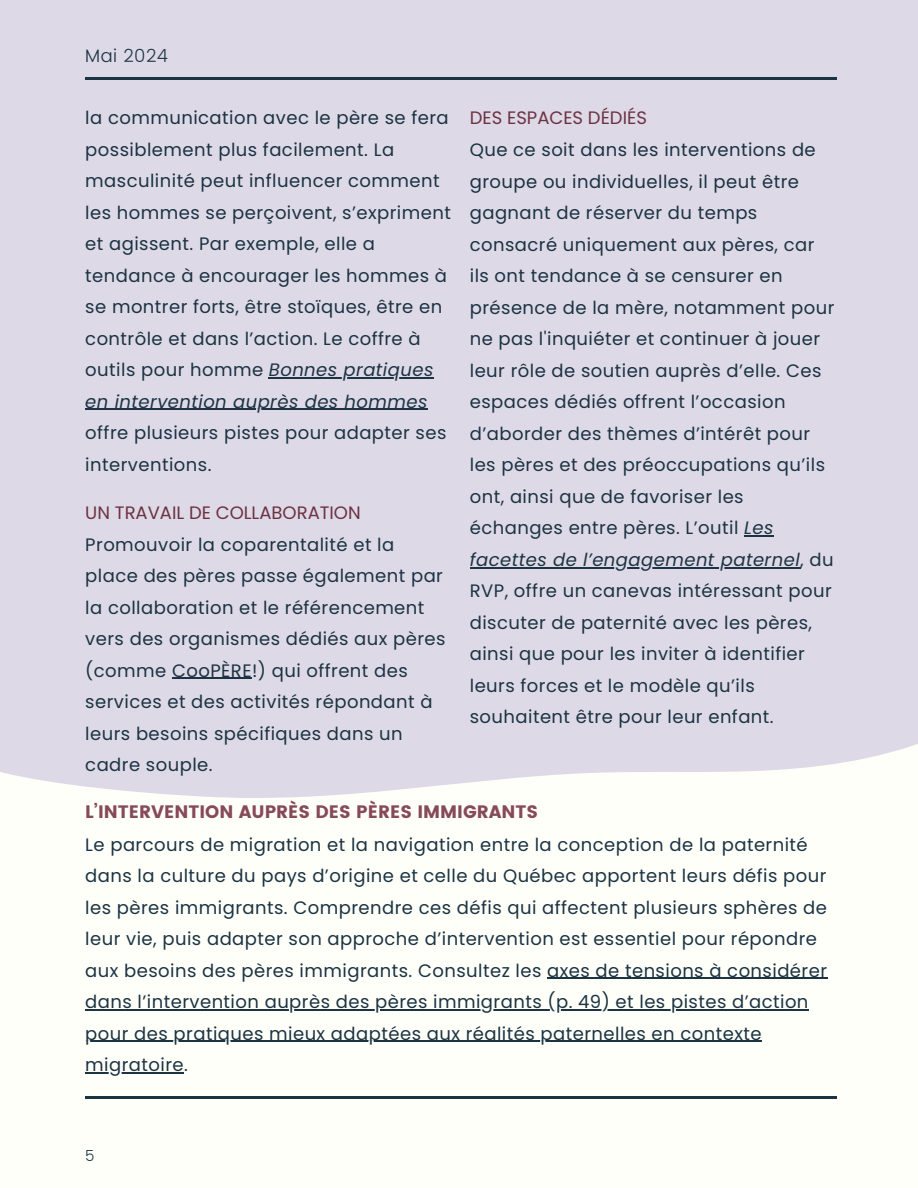
<style>
.page{position:relative;width:918px;height:1188px;background:#fffff9}
.page>*{position:absolute;margin:0;border:0;box-sizing:border-box;transform-origin:0 0}
.t1{font:18px/31.5px "Poppins";letter-spacing:.025em;color:#1b3343}
.t2{font:18px "Poppins";color:#6c3242}
.t3{font:18px "Poppins";color:#864a59}
.t4{font:300 18px "Poppins";letter-spacing:.025em;color:#1b3343}
.t5{font:300 15px "Poppins";color:#1b3343}
.s1{font-style:italic}
</style>
<div class="page">
<div style="left:0;top:0;width:918px;height:798px;background:#ded9e6"></div>
<hr style="left:85px;top:78px;width:752px;height:2px;background:#1b3343">
<hr style="left:85px;top:1096px;width:752px;height:2px;background:#1b3343">
<hr style="left:744px;top:536px;width:30px;height:1px;background:#1b3343">
<hr style="left:470px;top:567px;width:330px;height:1px;background:#1b3343">
<hr style="left:269px;top:377px;width:165px;height:1px;background:#1b3343">
<hr style="left:85px;top:409px;width:343px;height:1px;background:#1b3343">
<hr style="left:172px;top:678px;width:80px;height:1px;background:#1b3343">
<hr style="left:547px;top:978px;width:281px;height:1px;background:#1b3343">
<hr style="left:85px;top:1009px;width:724px;height:1px;background:#1b3343">
<hr style="left:85px;top:1041px;width:677px;height:1px;background:#1b3343">
<hr style="left:85px;top:1072px;width:99px;height:1px;background:#1b3343">
<p class="t4" style="left:85px;top:45px;width:84px">Mai 2024</p>
<p class="t2" style="left:470px;top:106px;width:179px">DES ESPACES DÉDIÉS</p>
<h2 class="t1" style="left:470px;top:134px;width:366px">Que ce soit dans les interventions de groupe ou individuelles, il peut être gagnant de réserver du temps consacré uniquement aux pères, car ils ont tendance à se censurer en présence de la mère, notamment pour ne pas l'inquiéter et continuer à jouer leur rôle de soutien auprès d’elle. Ces espaces dédiés offrent l’occasion d’aborder des thèmes d’intérêt pour les pères et des préoccupations qu’ils ont, ainsi que de favoriser les échanges entre pères. L’outil <span class="s1">Les</span></h2>
<p class="t1" style="left:470px;top:544px;width:365px"><span class="s1">facettes de l’engagement paternel</span>, du RVP, offre un canevas intéressant pour discuter de paternité avec les pères, ainsi que pour les inviter à identifier leurs forces et le modèle qu’ils souhaitent être pour leur enfant.</p>
<h2 class="t1" style="left:85px;top:102px;width:367px">la communication avec le père se fera possiblement plus facilement. La masculinité peut influencer comment les hommes se perçoivent, s’expriment et agissent. Par exemple, elle a tendance à encourager les hommes à se montrer forts, être stoïques, être en contrôle et dans l’action. Le coffre à outils pour homme <span class="s1">Bonnes pratiques</span></h2>
<h1 class="t1" style="left:85px;top:386px;width:363px"><span class="s1">en intervention auprès des hommes </span>offre plusieurs pistes pour adapter ses interventions.</h1>
<p class="t2" style="left:85px;top:500px;width:277px">UN TRAVAIL DE COLLABORATION</p>
<p class="t1" style="left:85px;top:529px;width:362px">Promouvoir la coparentalité et la place des pères passe également par la collaboration et le référencement vers des organismes dédiés aux pères (comme CooPÈRE!) qui offrent des services et des activités répondant à leurs besoins spécifiques dans un cadre souple.</p>
<p class="t3" style="left:85px;top:802px;width:454px">L’INTERVENTION AUPRÈS DES PÈRES IMMIGRANTS</p>
<p class="t1" style="left:85px;top:829px;width:743px">Le parcours de migration et la navigation entre la conception de la paternité dans la culture du pays d’origine et celle du Québec apportent leurs défis pour les pères immigrants. Comprendre ces défis qui affectent plusieurs sphères de leur vie, puis adapter son approche d’intervention est essentiel pour répondre aux besoins des pères immigrants. Consultez les axes de tensions à considérer dans l’intervention auprès des pères immigrants (p. 49) et les pistes d’action pour des pratiques mieux adaptées aux réalités paternelles en contexte migratoire.</p>
<p class="t5" style="left:85px;top:1147px;width:11px">5</p>
</div>
